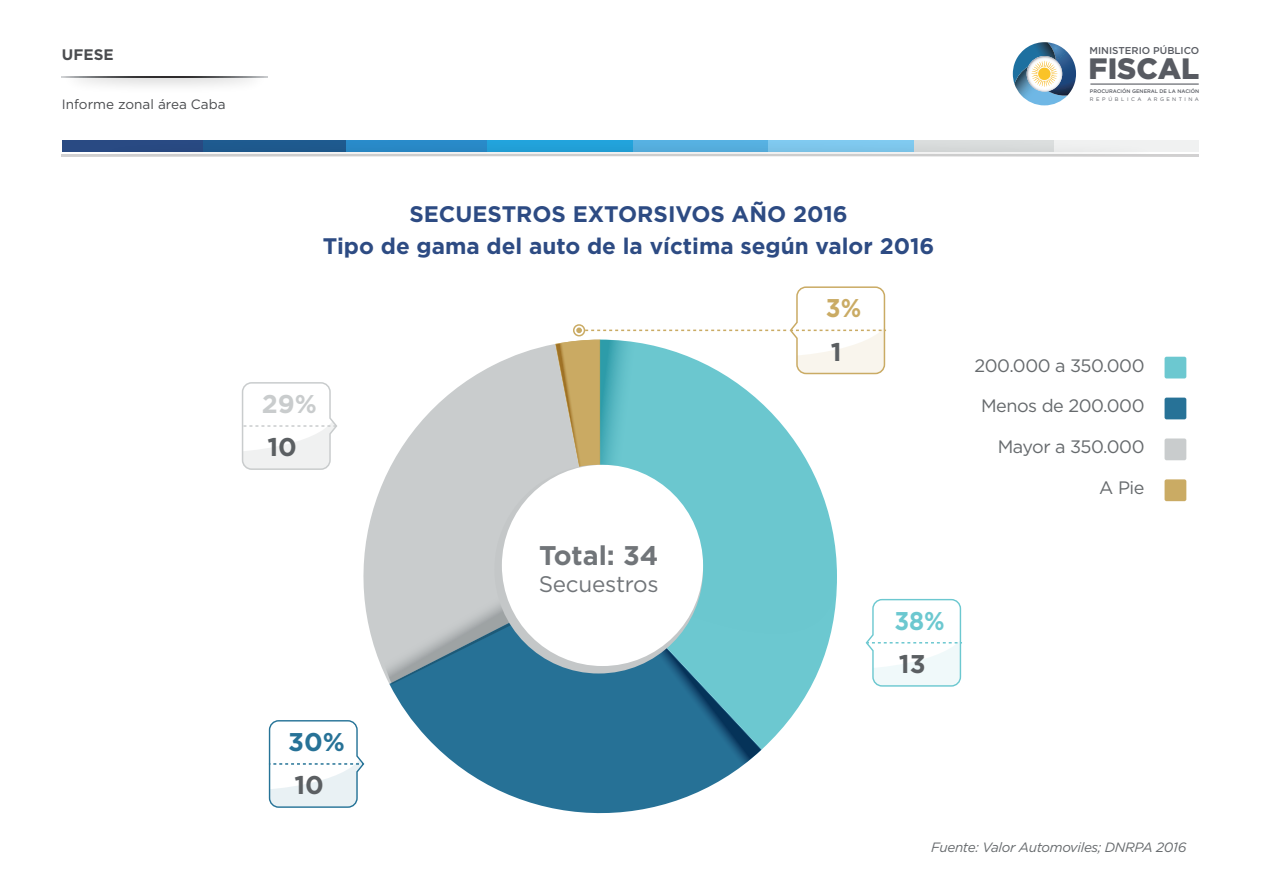
<style>
.page{position:relative;width:1263px;height:893px;background:#fff}
.page>*{position:absolute;margin:0;border:0;box-sizing:border-box;transform-origin:0 0}
.t1{font:900 29.4px "Gotham";color:#585b62}
.t2{font:700 27px "Gotham";color:#717579}
.t3{font:700 25.65px "Gotham";color:#5b5f62}
.t4{font:700 25.65px "Gotham";color:#c9cccd}
.t5{font:700 25.65px "Gotham";color:#277297}
.t6{font:700 25.65px "Gotham";color:#6cc8d0;scale:.93 1}
.t7{font:700 25.65px "Gotham";color:#caab64;scale:.93 1}
.t8{font:700 22.5px/31.5px "Gotham";color:#2d4b83;text-align:center}
.t9{font:22.5px "Gotham";letter-spacing:-.01em;color:#717579}
.t10{font:18px "Gotham";letter-spacing:-.025em;color:#666a6d}
.t11{font:700 15.3px "Gotham";color:#4a4c4f}
.t12{font:italic 13.5px "Gotham";letter-spacing:-.025em;color:#666a6d}
.t13{font:13.5px "Gotham";color:#4a4c4f}
.t14{font:500 9.9px "Gotham";color:#585b62}
.t15{font:500 5.1px "Gotham";color:#585b62}
.t16{font:5.1px "Gotham";letter-spacing:.49em;color:#585b62}
</style>
<div class="page">
<svg style="left:363px;top:522px;width:7px;height:109px"></svg>
<svg style="left:761px;top:634px;width:70px;height:115px;fill:#6cc8d0"></svg>
<div style="left:1164px;top:357px;width:22px;height:21px;background:#6cc8d0;border-radius:2px"></div>
<div style="left:1164px;top:398px;width:22px;height:21px;background:#277297;border-radius:2px"></div>
<div style="left:1164px;top:438px;width:22px;height:22px;background:#c9cccd;border-radius:2px"></div>
<div style="left:1164px;top:479px;width:22px;height:22px;background:#caab64;border-radius:2px"></div>
<svg style="left:241px;top:382px;width:96px;height:88px"></svg>
<svg style="left:268px;top:720px;width:97px;height:88px"></svg>
<div style="left:761px;top:577px;width:76px;height:57px;background:#6bc7cf"></div>
<svg style="left:370px;top:344px;width:185px;height:339px"></svg>
<svg style="left:865px;top:598px;width:97px;height:89px"></svg>
<svg style="left:389px;top:577px;width:372px;height:236px;background:#629ab1"></svg>
<div style="left:494px;top:465px;width:209px;height:208px;background:#c4c7c8;border-radius:50%"></div>
<div style="left:502px;top:465px;width:201px;height:201px;background:#fff;border-radius:50%"></div>
<svg style="left:555px;top:286px;width:331px;height:291px"></svg>
<div style="left:62px;top:140px;width:141px;height:11px;background:#294a83"></div>
<div style="left:1054px;top:140px;width:144px;height:11px;background:#f0f1f1"></div>
<img style="left:95px;top:105px;width:1087px;height:49px">
<svg style="left:62px;top:155px;width:1136px;height:2px"></svg>
<hr style="left:62px;top:154px;width:1136px;height:1px;background:#cdcdcd">
<svg style="left:1013px;top:42px;width:63px;height:63px"></svg>
<hr style="left:1090px;top:84px;width:109px;height:1px;background:#585b62">
<svg style="left:62px;top:77px;width:205px;height:1px"></svg>
<p class="t11" style="left:62px;top:45px;width:53px">UFESE</p>
<p class="t13" style="left:62px;top:95px;width:165px">Informe zonal área Caba</p>
<p class="t14" style="left:1089px;top:44px;width:111px">MINISTERIO PÚBLICO</p>
<h1 class="t1" style="left:1088px;top:48px;width:112px">FISCAL</h1>
<p class="t15" style="left:1090px;top:87px;width:111px">PROCURACIÓN GENERAL DE LA NACIÓN</p>
<p class="t16" style="left:1090px;top:96px;width:111px">REPÚBLICA ARGENTINA</p>
<p class="t8" style="left:323px;top:198px;width:613px">SECUESTROS EXTORSIVOS AÑO 2016<br>Tipo de gama del auto de la víctima según valor 2016</p>
<p class="t4" style="left:262px;top:387px;width:57px">29%</p>
<p class="t3" style="left:267px;top:430px;width:31px">10</p>
<p class="t5" style="left:288px;top:725px;width:58px">30%</p>
<p class="t3" style="left:294px;top:768px;width:31px">10</p>
<p class="t2" style="left:539px;top:538px;width:121px">Total: 34</p>
<p class="t9" style="left:539px;top:570px;width:121px">Secuestros</p>
<p class="t7" style="left:826px;top:291px;width:40px">3%</p>
<p class="t3" style="left:831px;top:335px;width:12px">1</p>
<p class="t6" style="left:894px;top:604px;width:56px">38%</p>
<p class="t3" style="left:899px;top:647px;width:28px">13</p>
<p class="t10" style="left:974px;top:354px;width:171px">200.000 a 350.000</p>
<p class="t10" style="left:981px;top:394px;width:165px">Menos de 200.000</p>
<p class="t10" style="left:998px;top:435px;width:148px">Mayor a 350.000</p>
<p class="t10" style="left:1099px;top:476px;width:47px">A Pie</p>
<p class="t12" style="left:931px;top:839px;width:257px">Fuente: Valor Automoviles; DNRPA 2016</p>
</div>
